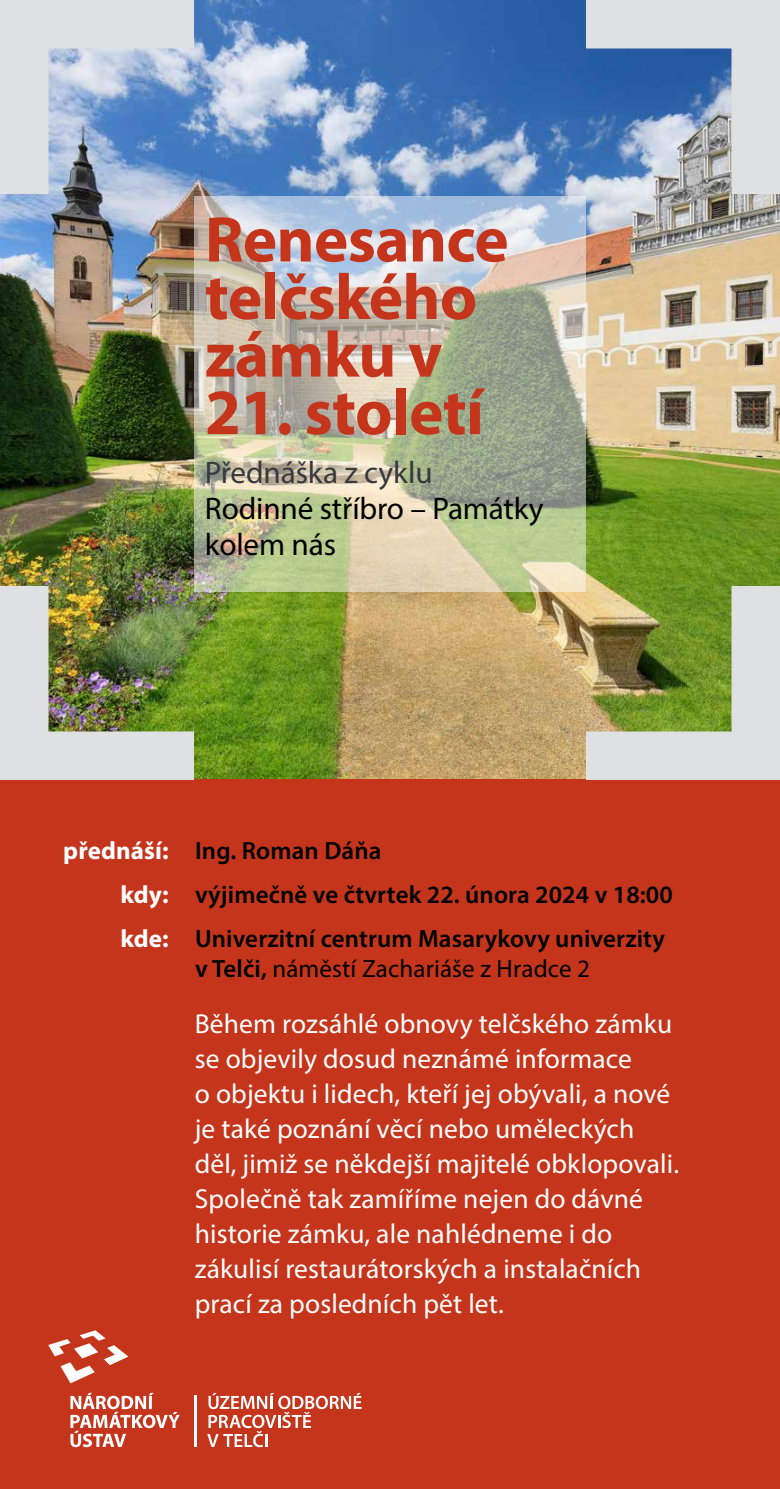
<style>
.page{position:relative;width:780px;height:1489px;background:#fff}
.page>*{position:absolute;margin:0;border:0;box-sizing:border-box;transform-origin:0 0}
.t1{font:700 65px/57.5px "Myriad Pro";letter-spacing:-.01em;color:#c5351c}
.t2{font:31.25px/36.2px "Myriad Pro";letter-spacing:-.005em;color:#000}
.t3{font:31.25px "Myriad Pro";letter-spacing:-.005em;color:#38393d}
.t4{font:27.5px/35px "Myriad Pro";letter-spacing:.005em;color:#fff}
.t5{font:600 25px/44.1px "Myriad Pro";letter-spacing:.005em;color:#000}
.t6{font:25px "Myriad Pro";letter-spacing:.005em;color:#000}
.t7{font:700 25px/44.1px "Myriad Pro";letter-spacing:.005em;color:#fff;text-align:justify}
.s1{font-weight:600}
</style>
<div class="page">
<img style="left:0;top:0;width:780px;height:780px">
<div style="left:0;top:780px;width:780px;height:708px;background:#c5351c"></div>
<img style="left:586px;top:586px;width:194px;height:194px">
<svg style="left:586px;top:0;width:194px;height:194px;background:#9baec7"></svg>
<svg style="left:0;top:0;width:194px;height:194px;background:#afbfd6"></svg>
<img style="left:0;top:586px;width:194px;height:194px">
<svg style="left:195px;top:196px;width:391px;height:395px;background:#bec1ad"></svg>
<hr style="left:194px;top:1395px;width:2px;height:51px;background:#fff">
<svg style="left:207px;top:1392px;width:154px;height:54px"></svg>
<svg style="left:70px;top:1392px;width:110px;height:54px"></svg>
<svg style="left:48px;top:1330px;width:80px;height:53px"></svg>
<h1 class="t1" style="left:205px;top:209px;width:305px">Renesance telčského zámku v</h1>
<h1 class="t1" style="left:205px;top:381px;width:280px">21. století</h1>
<p class="t3" style="left:205px;top:453px;width:229px">Přednáška z cyklu</p>
<p class="t2" style="left:205px;top:489px;width:340px">Rodinné stříbro – Památky kolem nás</p>
<p class="t7" style="left:120px;top:827px;width:50px;text-indent:-57px">přednáší: kdy: kde:</p>
<p class="t5" style="left:195px;top:827px;width:479px">Ing. Roman Dáňa<br>výjimečně ve čtvrtek 22. února 2024 v 18:00<br>Univerzitní centrum Masarykovy univerzity</p>
<p class="t6" style="left:195px;top:953px;width:396px"><span class="s1">v Telči,</span> náměstí Zachariáše z Hradce 2</p>
<p class="t4" style="left:195px;top:1005px;width:485px">Během rozsáhlé obnovy telčského zámku se objevily dosud neznámé informace<br>o objektu i lidech, kteří jej obývali, a nové je také poznání věcí nebo uměleckých děl, jimiž se někdejší majitelé obklopovali.<br>Společně tak zamíříme nejen do dávné historie zámku, ale nahlédneme i do zákulisí restaurátorských a instalačních prací za posledních pět let.</p>
</div>
